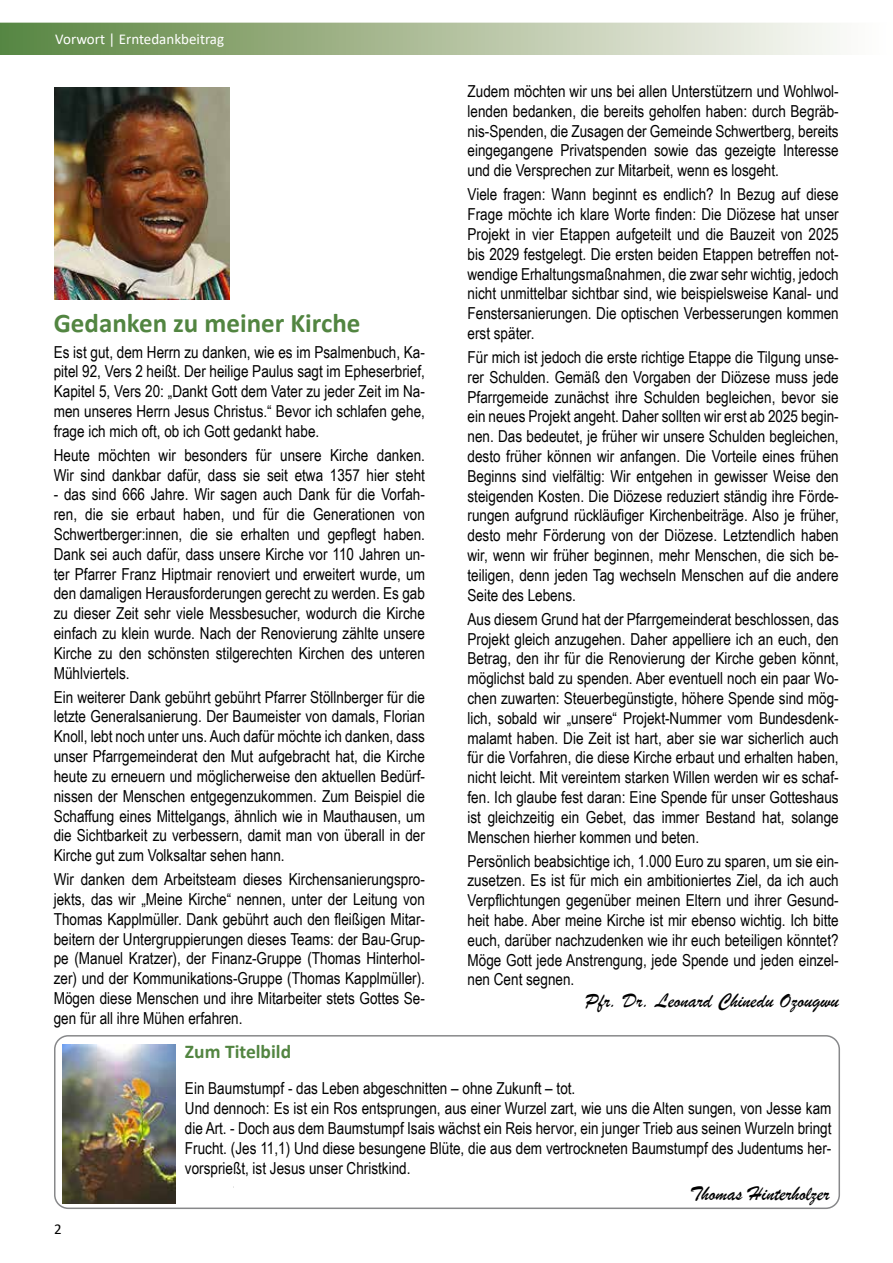
<style>
.page{position:relative;width:893px;height:1263px;background:#fff}
.page>*{position:absolute;margin:0;border:0;box-sizing:border-box;transform-origin:0 0}
.t1{font:700 27px "Calibri";color:#528541}
.t2{font:21px "Brush Script";color:#000}
.t3{font:700 19.5px "Calibri";color:#528541}
.t4{font:16.5px/19.8px "Arial Narrow";color:#000;text-align:justify}
.t5{font:15px "Calibri";color:#fff}
.t6{font:15px "Calibri";color:#000}
</style>
<div class="page">
<svg style="left:0;top:23px;width:837px;height:32px;background:#abbd98"></svg>
<div style="left:54px;top:1035px;width:786px;height:174px;border:2px solid #87888a;border-radius:14px"></div>
<img style="left:63px;top:1044px;width:112px;height:159px">
<img style="left:54px;top:87px;width:176px;height:213px">
<p class="t5" style="left:55px;top:28px;width:170px">Vorwort | Erntedankbeitrag</p>
<h1 class="t1" style="left:54px;top:304px;width:308px">Gedanken zu meiner Kirche</h1>
<p class="t4" style="left:54px;top:341px;width:373px">Es ist gut, dem Herrn zu danken, wie es im Psalmenbuch, Ka&shy;pitel 92, Vers 2 heißt. Der heilige Paulus sagt im Epheserbrief, Kapitel 5, Vers 20: „Dankt Gott dem Vater zu jeder Zeit im Na&shy;men unseres Herrn Jesus Christus.“ Bevor ich schlafen gehe, frage ich mich oft, ob ich Gott gedankt habe.</p>
<p class="t4" style="left:54px;top:444px;width:373px">Heute möchten wir besonders für unsere Kirche danken.<br>Wir sind dankbar dafür, dass sie seit etwa 1357 hier steht</p>
<p class="t4" style="left:54px;top:484px;width:373px">- das sind 666 Jahre. Wir sagen auch Dank für die Vorfah&shy;ren, die sie erbaut haben, und für die Generationen von Schwertberger:innen, die sie erhalten und gepflegt haben.<br>Dank sei auch dafür, dass unsere Kirche vor 110 Jahren un&shy;ter Pfarrer Franz Hiptmair renoviert und erweitert wurde, um den damaligen Herausforderungen gerecht zu werden. Es gab zu dieser Zeit sehr viele Messbesucher, wodurch die Kirche einfach zu klein wurde. Nach der Renovierung zählte unsere Kirche zu den schönsten stilgerechten Kirchen des unteren Mühlviertels.</p>
<p class="t4" style="left:54px;top:686px;width:373px">Ein weiterer Dank gebührt gebührt Pfarrer Stöllnberger für die letzte Generalsanierung. Der Baumeister von damals, Florian Knoll, lebt noch unter uns. Auch dafür möchte ich danken, dass unser Pfarrgemeinderat den Mut aufgebracht hat, die Kirche heute zu erneuern und möglicherweise den aktuellen Bedürf&shy;nissen der Menschen entgegenzukommen. Zum Beispiel die Schaffung eines Mittelgangs, ähnlich wie in Mauthausen, um die Sichtbarkeit zu verbessern, damit man von überall in der Kirche gut zum Volksaltar sehen hann.</p>
<p class="t4" style="left:54px;top:869px;width:373px">Wir danken dem Arbeitsteam dieses Kirchensanierungspro&shy;jekts, das wir „Meine Kirche“ nennen, unter der Leitung von Thomas Kapplmüller. Dank gebührt auch den fleißigen Mitar&shy;beitern der Untergruppierungen dieses Teams: der Bau-Grup&shy;pe (Manuel Kratzer), der Finanz-Gruppe (Thomas Hinterhol&shy;zer) und der Kommunikations-Gruppe (Thomas Kapplmüller).<br>Mögen diese Menschen und ihre Mitarbeiter stets Gottes Se&shy;gen für all ihre Mühen erfahren.</p>
<p class="t4" style="left:468px;top:81px;width:373px">Zudem möchten wir uns bei allen Unterstützern und Wohlwol&shy;lenden bedanken, die bereits geholfen haben: durch Begräb&shy;nis-Spenden, die Zusagen der Gemeinde Schwertberg, bereits eingegangene Privatspenden sowie das gezeigte Interesse und die Versprechen zur Mitarbeit, wenn es losgeht.</p>
<p class="t4" style="left:468px;top:184px;width:373px">Viele fragen: Wann beginnt es endlich? In Bezug auf diese Frage möchte ich klare Worte finden: Die Diözese hat unser Projekt in vier Etappen aufgeteilt und die Bauzeit von 2025 bis 2029 festgelegt. Die ersten beiden Etappen betreffen not&shy;wendige Erhaltungsmaßnahmen, die zwar sehr wichtig, jedoch nicht unmittelbar sichtbar sind, wie beispielsweise Kanal- und Fenstersanierungen. Die optischen Verbesserungen kommen erst später.</p>
<p class="t4" style="left:468px;top:347px;width:373px">Für mich ist jedoch die erste richtige Etappe die Tilgung unse&shy;rer Schulden. Gemäß den Vorgaben der Diözese muss jede Pfarrgemeide zunächst ihre Schulden begleichen, bevor sie ein neues Projekt angeht. Daher sollten wir erst ab 2025 begin&shy;nen. Das bedeutet, je früher wir unsere Schulden begleichen, desto früher können wir anfangen. Die Vorteile eines frühen Beginns sind vielfältig: Wir entgehen in gewisser Weise den steigenden Kosten. Die Diözese reduziert ständig ihre Förde&shy;rungen aufgrund rückläufiger Kirchenbeiträge. Also je früher, desto mehr Förderung von der Diözese. Letztendlich haben wir, wenn wir früher beginnen, mehr Menschen, die sich be&shy;teiligen, denn jeden Tag wechseln Menschen auf die andere Seite des Lebens.</p>
<p class="t4" style="left:468px;top:608px;width:373px">Aus diesem Grund hat der Pfarrgemeinderat beschlossen, das Projekt gleich anzugehen. Daher appelliere ich an euch, den Betrag, den ihr für die Renovierung der Kirche geben könnt, möglichst bald zu spenden. Aber eventuell noch ein paar Wo&shy;chen zuwarten: Steuerbegünstigte, höhere Spende sind mög&shy;lich, sobald wir „unsere“ Projekt-Nummer vom Bundesdenk&shy;malamt haben. Die Zeit ist hart, aber sie war sicherlich auch für die Vorfahren, die diese Kirche erbaut und erhalten haben, nicht leicht. Mit vereintem starken Willen werden wir es schaf&shy;fen. Ich glaube fest daran: Eine Spende für unser Gotteshaus ist gleichzeitig ein Gebet, das immer Bestand hat, solange Menschen hierher kommen und beten.</p>
<p class="t4" style="left:468px;top:850px;width:373px">Persönlich beabsichtige ich, 1.000 Euro zu sparen, um sie ein&shy;zusetzen. Es ist für mich ein ambitioniertes Ziel, da ich auch Verpflichtungen gegenüber meinen Eltern und ihrer Gesund&shy;heit habe. Aber meine Kirche ist mir ebenso wichtig. Ich bitte euch, darüber nachzudenken wie ihr euch beteiligen könntet?<br>Möge Gott jede Anstrengung, jede Spende und jeden einzel&shy;nen Cent segnen.</p>
<p class="t2" style="left:585px;top:987px;width:255px">Pfr. Dr. Leonard Chinedu Ozougwu</p>
<p class="t6" style="left:54px;top:1218px;width:9px">2</p>
<p class="t3" style="left:185px;top:1038px;width:108px">Zum Titelbild</p>
<p class="t4" style="left:185px;top:1078px;width:648px;text-align:left">Ein Baumstumpf - das Leben abgeschnitten – ohne Zukunft – tot.<br>Und dennoch: Es ist ein Ros entsprungen, aus einer Wurzel zart, wie uns die Alten sungen, von Jesse kam die Art. - Doch aus dem Baumstumpf Isais wächst ein Reis hervor, ein junger Trieb aus seinen Wurzeln bringt Frucht. (Jes 11,1) Und diese besungene Blüte, die aus dem vertrockneten Baumstumpf des Judentums her&shy;vorsprießt, ist Jesus unser Christkind.</p>
<p class="t2" style="left:690px;top:1181px;width:141px">Thomas Hinterholzer</p>
</div>
